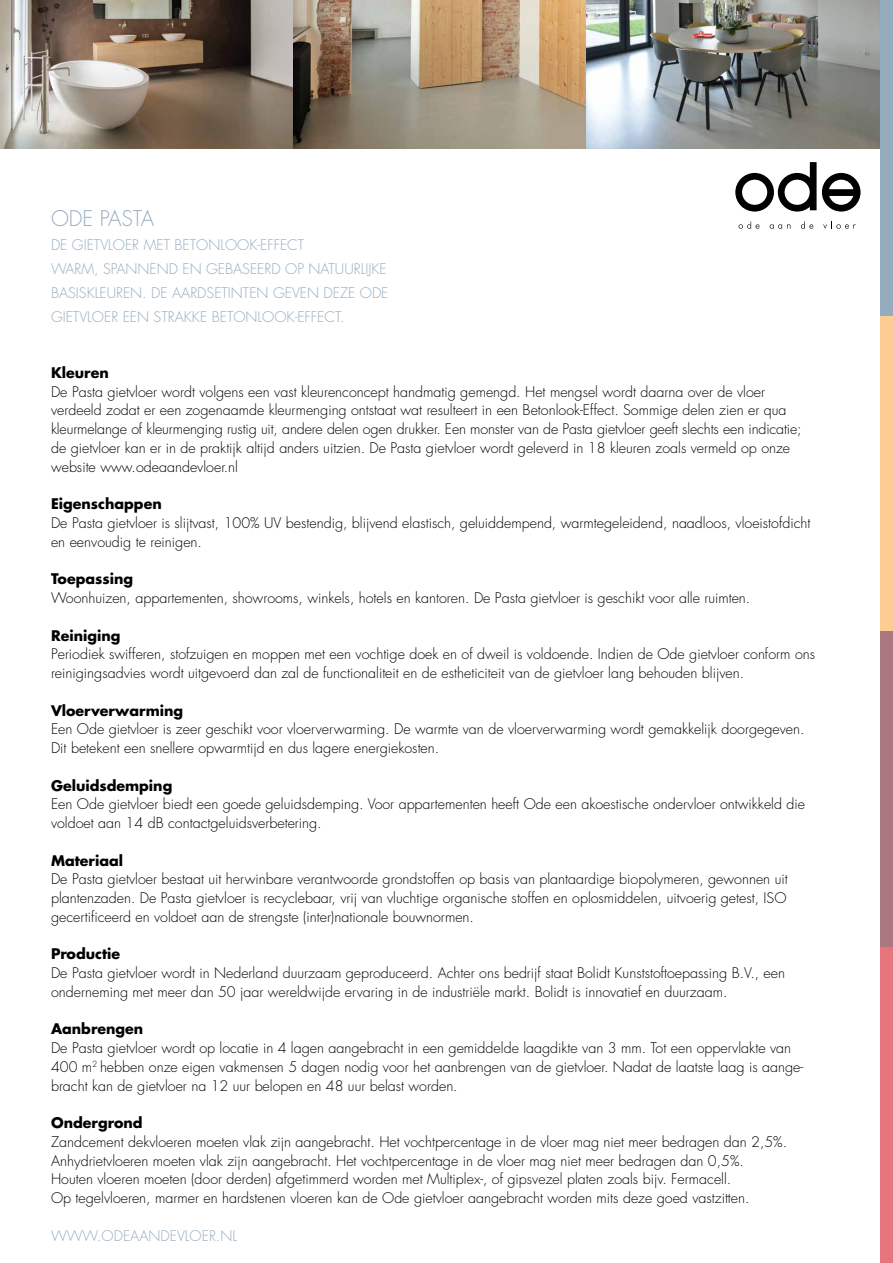
<style>
.page{position:relative;width:893px;height:1263px;background:#fff}
.page>*{position:absolute;margin:0;border:0;box-sizing:border-box;transform-origin:0 0}
.t1{font:300 21px "Futura Std";color:#95acbf}
.t2{font:300 14.25px/18.8px "Futura Std";color:#000}
.t3{font:300 14.25px/24px "Futura Std";color:#95acbf}
.t4{font:700 14.25px "Futura Std";color:#000}
</style>
<div class="page">
<img style="left:0;top:0;width:880px;height:149px">
<div style="left:880px;top:316px;width:13px;height:315px;background:#fccd92"></div>
<div style="left:880px;top:631px;width:13px;height:316px;background:#ac787f"></div>
<div style="left:880px;top:947px;width:13px;height:316px;background:#e6757e"></div>
<div style="left:880px;top:0;width:13px;height:316px;background:#95acbf"></div>
<svg style="left:735px;top:162px;width:125px;height:50px"></svg>
<svg style="left:738px;top:221px;width:21px;height:8px"></svg>
<svg style="left:770px;top:224px;width:20px;height:5px"></svg>
<svg style="left:801px;top:221px;width:12px;height:8px"></svg>
<svg style="left:823px;top:221px;width:33px;height:8px"></svg>
<h1 class="t1" style="left:51px;top:205px;width:105px">ODE PASTA</h1>
<p class="t3" style="left:51px;top:233px;width:339px">DE GIETVLOER MET BETONLOOK-EFFECT<br>WARM, SPANNEND EN GEBASEERD OP NATUURLIJKE BASISKLEUREN. DE AARDSETINTEN GEVEN DEZE ODE GIETVLOER EEN STRAKKE BETONLOOK-EFFECT.</p>
<p class="t4" style="left:51px;top:363px;width:59px">Kleuren</p>
<p class="t2" style="left:51px;top:383px;width:752px">De Pasta gietvloer wordt volgens een vast kleurenconcept handmatig gemengd. Het mengsel wordt daarna over de vloer verdeeld zodat er een zogenaamde kleurmenging ontstaat wat resulteert in een Betonlook-Effect. Sommige delen zien er qua kleurmelange of kleurmenging rustig uit, andere delen ogen drukker. Een monster van de Pasta gietvloer geeft slechts een indicatie; de gietvloer kan er in de praktijk altijd anders uitzien. De Pasta gietvloer wordt geleverd in 18 kleuren zoals vermeld op onze website www.odeaandevloer.nl</p>
<p class="t4" style="left:51px;top:494px;width:112px">Eigenschappen</p>
<p class="t2" style="left:51px;top:514px;width:761px">De Pasta gietvloer is slijtvast, 100% UV bestendig, blijvend elastisch, geluiddempend, warmtegeleidend, naadloos, vloeistofdicht en eenvoudig te reinigen.</p>
<p class="t4" style="left:51px;top:569px;width:84px">Toepassing</p>
<p class="t2" style="left:51px;top:589px;width:701px">Woonhuizen, appartementen, showrooms, winkels, hotels en kantoren. De Pasta gietvloer is geschikt voor alle ruimten.</p>
<p class="t4" style="left:51px;top:626px;width:71px">Reiniging</p>
<p class="t2" style="left:51px;top:645px;width:766px">Periodiek swifferen, stofzuigen en moppen met een vochtige doek en of dweil is voldoende. Indien de Ode gietvloer conform ons reinigingsadvies wordt uitgevoerd dan zal de functionaliteit en de estheticiteit van de gietvloer lang behouden blijven.</p>
<p class="t4" style="left:51px;top:701px;width:134px">Vloerverwarming</p>
<p class="t2" style="left:51px;top:720px;width:755px">Een Ode gietvloer is zeer geschikt voor vloerverwarming. De warmte van de vloerverwarming wordt gemakkelijk doorgegeven.<br>Dit betekent een snellere opwarmtijd en dus lagere energiekosten.</p>
<p class="t4" style="left:51px;top:776px;width:123px">Geluidsdemping</p>
<p class="t2" style="left:51px;top:795px;width:756px">Een Ode gietvloer biedt een goede geluidsdemping. Voor appartementen heeft Ode een akoestische ondervloer ontwikkeld die voldoet aan 14 dB contactgeluidsverbetering.</p>
<p class="t4" style="left:51px;top:851px;width:74px">Materiaal</p>
<p class="t2" style="left:51px;top:870px;width:738px;text-align:justify">De Pasta gietvloer bestaat uit herwinbare verantwoorde grondstoffen op basis van plantaardige biopolymeren, gewonnen uit plantenzaden. De Pasta gietvloer is recyclebaar, vrij van vluchtige organische stoffen en oplosmiddelen, uitvoerig getest, ISO gecertificeerd en voldoet aan de strengste (inter)nationale bouwnormen.</p>
<p class="t4" style="left:51px;top:944px;width:71px">Productie</p>
<p class="t2" style="left:51px;top:964px;width:736px">De Pasta gietvloer wordt in Nederland duurzaam geproduceerd. Achter ons bedrijf staat Bolidt Kunststoftoepassing B.V., een onderneming met meer dan 50 jaar wereldwijde ervaring in de industriële markt. Bolidt is innovatief en duurzaam.</p>
<p class="t4" style="left:51px;top:1019px;width:94px">Aanbrengen</p>
<p class="t2" style="left:51px;top:1039px;width:754px">De Pasta gietvloer wordt op locatie in 4 lagen aangebracht in een gemiddelde laagdikte van 3 mm. Tot een oppervlakte van<br>400 m<sup>2</sup> hebben onze eigen vakmensen 5 dagen nodig voor het aanbrengen van de gietvloer. Nadat de laatste laag is aange&shy;bracht kan de gietvloer na 12 uur belopen en 48 uur belast worden.</p>
<p class="t4" style="left:51px;top:1113px;width:93px">Ondergrond</p>
<p class="t2" style="left:51px;top:1133px;width:738px">Zandcement dekvloeren moeten vlak zijn aangebracht. Het vochtpercentage in de vloer mag niet meer bedragen dan 2,5%.<br>Anhydrietvloeren moeten vlak zijn aangebracht. Het vochtpercentage in de vloer mag niet meer bedragen dan 0,5%.<br>Houten vloeren moeten (door derden) afgetimmerd worden met Multiplex-, of gipsvezel platen zoals bijv. Fermacell.<br>Op tegelvloeren, marmer en hardstenen vloeren kan de Ode gietvloer aangebracht worden mits deze goed vastzitten.</p>
<p class="t3" style="left:51px;top:1224px;width:188px">WWW.ODEAANDEVLOER.NL</p>
</div>
